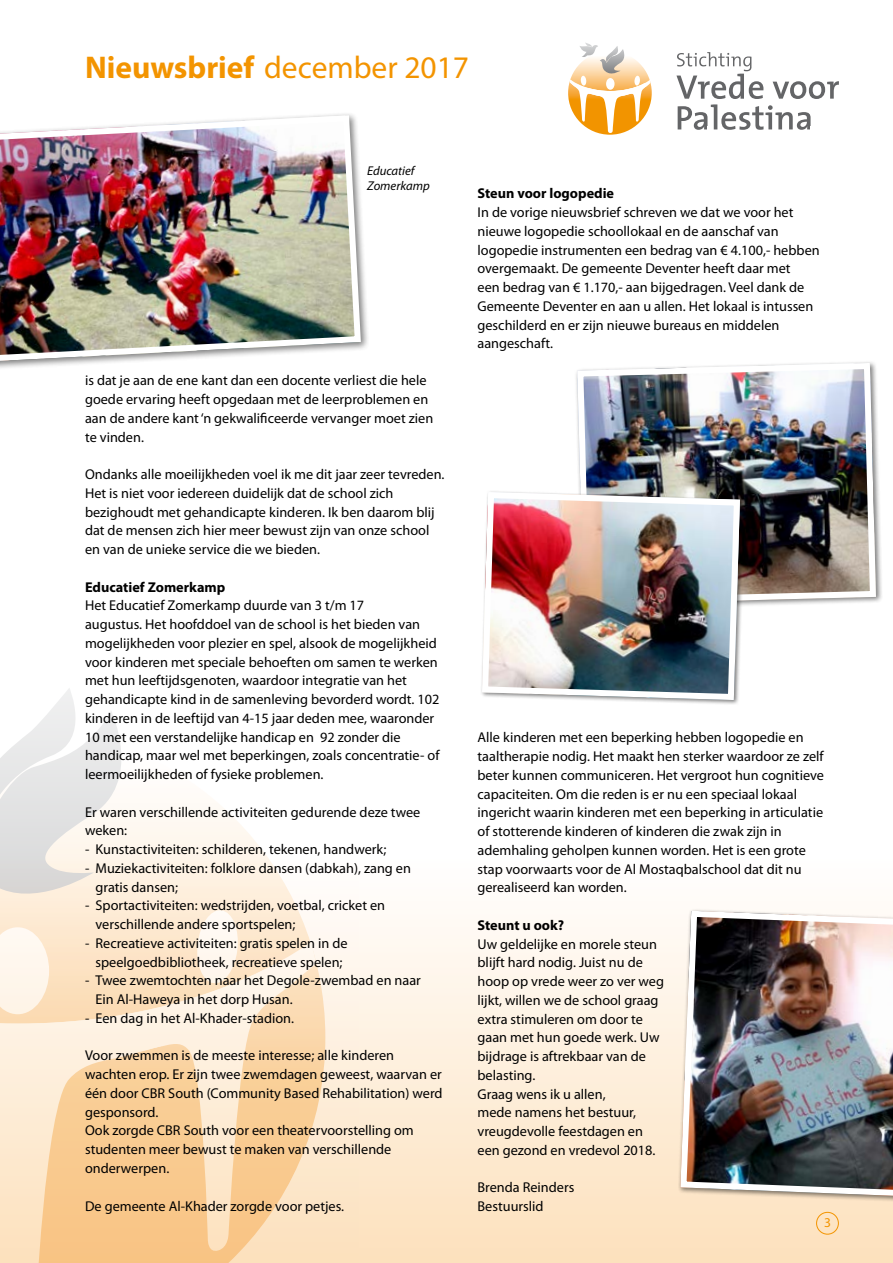
<style>
.page{position:relative;width:893px;height:1263px;background:#fff}
.page>*{position:absolute;margin:0;border:0;box-sizing:border-box;transform-origin:0 0}
.t1{font:31.5px "Myriad Pro";color:#f39400}
.t2{font:14.25px/18.8px "Myriad Pro";color:#000}
.t3{font:700 14.25px "Myriad Pro";color:#000}
.t4{font:13.5px "Myriad Pro";color:#f39400}
.t5{font:italic 12.75px/15px "Myriad Pro";color:#000}
.s1{font-weight:700}
</style>
<div class="page">
<svg style="left:0;top:856px;width:893px;height:407px"></svg>
<svg style="left:676px;top:52px;width:163px;height:78px"></svg>
<svg style="left:568px;top:43px;width:84px;height:90px"></svg>
<div style="left:816px;top:1212px;width:23px;height:22px;border:1px solid #f39400;border-radius:50%"></div>
<div style="left:0;top:112px;width:370px;height:258px;background:#000;opacity:.5"></div>
<img style="left:0;top:112px;width:364px;height:253px">
<img style="left:677px;top:908px;width:216px;height:292px">
<img style="left:576px;top:362px;width:303px;height:244px">
<div style="left:480px;top:490px;width:266px;height:215px;background:#000;opacity:.5"></div>
<img style="left:480px;top:489px;width:263px;height:214px">
<h1 class="t1" style="left:85px;top:50px;width:385px"><span class="s1">Nieuwsbrief</span> december 2017</h1>
<p class="t5" style="left:367px;top:164px;width:64px">Educatief<br>Zomerkamp</p>
<p class="t2" style="left:85px;top:371px;width:350px">is dat je aan de ene kant dan een docente verliest die hele goede ervaring heeft opgedaan met de leerproblemen en aan de andere kant ‘n gekwalificeerde vervanger moet zien te vinden.</p>
<p class="t2" style="left:85px;top:465px;width:361px">Ondanks alle moeilijkheden voel ik me dit jaar zeer tevreden.<br>Het is niet voor iedereen duidelijk dat de school zich bezighoudt met gehandicapte kinderen. Ik ben daarom blij dat de mensen zich hier meer bewust zijn van onze school en van de unieke service die we bieden.</p>
<p class="t3" style="left:85px;top:579px;width:142px">Educatief Zomerkamp</p>
<p class="t2" style="left:85px;top:596px;width:356px">Het Educatief Zomerkamp duurde van 3 t/m 17<br>augustus. Het hoofddoel van de school is het bieden van mogelijkheden voor plezier en spel, alsook de mogelijkheid voor kinderen met speciale behoeften om samen te werken met hun leeftijdsgenoten, waardoor integratie van het gehandicapte kind in de samenleving bevorderd wordt. 102 kinderen in de leeftijd van 4-15 jaar deden mee, waaronder 10 met een verstandelijke handicap en 92 zonder die handicap, maar wel met beperkingen, zoals concentratie- of leermoeilijkheden of fysieke problemen.</p>
<p class="t2" style="left:85px;top:803px;width:337px">Er waren verschillende activiteiten gedurende deze twee weken:</p>
<p class="t2" style="left:85px;top:840px;width:303px">- Kunstactiviteiten: schilderen, tekenen, handwerk;</p>
<p class="t2" style="left:96px;top:859px;width:317px;text-indent:-11px">- Muziekactiviteiten: folklore dansen (dabkah), zang en gratis dansen;</p>
<p class="t2" style="left:96px;top:896px;width:291px;text-indent:-11px">- Sportactiviteiten: wedstrijden, voetbal, cricket en verschillende andere sportspelen;</p>
<p class="t2" style="left:85px;top:934px;width:264px;text-align:center">- Recreatieve activiteiten: gratis spelen in de speelgoedbibliotheek, recreatieve spelen;</p>
<p class="t2" style="left:96px;top:971px;width:327px;text-indent:-11px">- Twee zwemtochten naar het Degole-zwembad en naar<br>Ein Al-Haweya in het dorp Husan.</p>
<p class="t2" style="left:85px;top:1009px;width:210px">- Een dag in het Al-Khader-stadion.</p>
<p class="t2" style="left:85px;top:1046px;width:359px">Voor zwemmen is de meeste interesse; alle kinderen wachten erop. Er zijn twee zwemdagen geweest, waarvan er één door CBR South (Community Based Rehabilitation) werd gesponsord.<br>Ook zorgde CBR South voor een theatervoorstelling om studenten meer bewust te maken van verschillende onderwerpen.</p>
<p class="t2" style="left:85px;top:1196px;width:261px">De gemeente Al-Khader zorgde voor petjes.</p>
<p class="t3" style="left:477px;top:186px;width:138px">Steun voor logopedie</p>
<p class="t2" style="left:477px;top:203px;width:344px">In de vorige nieuwsbrief schreven we dat we voor het nieuwe logopedie schoollokaal en de aanschaf van logopedie instrumenten een bedrag van € 4.100,- hebben overgemaakt. De gemeente Deventer heeft daar met<br>een bedrag van € 1.170,- aan bijgedragen. Veel dank de Gemeente Deventer en aan u allen. Het lokaal is intussen geschilderd en er zijn nieuwe bureaus en middelen aangeschaft.</p>
<p class="t2" style="left:477px;top:728px;width:348px">Alle kinderen met een beperking hebben logopedie en taaltherapie nodig. Het maakt hen sterker waardoor ze zelf beter kunnen communiceren. Het vergroot hun cognitieve capaciteiten. Om die reden is er nu een speciaal lokaal ingericht waarin kinderen met een beperking in articulatie of stotterende kinderen of kinderen die zwak zijn in ademhaling geholpen kunnen worden. Het is een grote stap voorwaarts voor de Al Mostaqbalschool dat dit nu gerealiseerd kan worden.</p>
<p class="t3" style="left:477px;top:917px;width:88px">Steunt u ook?</p>
<p class="t2" style="left:477px;top:935px;width:188px">Uw geldelijke en morele steun blijft hard nodig. Juist nu de hoop op vrede weer zo ver weg lijkt, willen we de school graag extra stimuleren om door te gaan met hun goede werk. Uw bijdrage is aftrekbaar van de belasting.<br>Graag wens ik u allen,<br>mede namens het bestuur, vreugdevolle feestdagen en een gezond en vredevol 2018.</p>
<p class="t2" style="left:477px;top:1178px;width:98px">Brenda Reinders<br>Bestuurslid</p>
<p class="t4" style="left:824px;top:1215px;width:8px">3</p>
</div>
